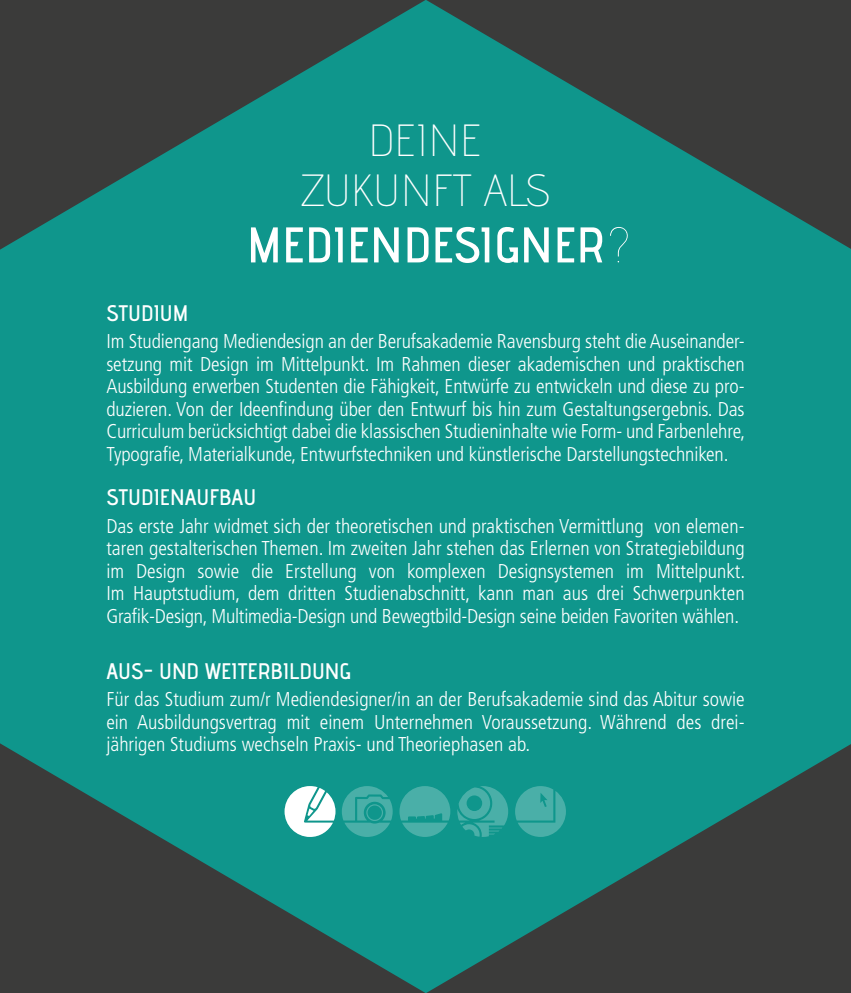
<style>
.page{position:relative;width:851px;height:993px;background:#fff}
.page>*{position:absolute;margin:0;border:0;box-sizing:border-box;transform-origin:0 0}
.t1{font:50px "advent Bd 2";color:#fff}
.t2{font:45px/50px "advent Lt 2";letter-spacing:.01em;color:#fff;text-align:center}
.t3{font:22.5px "advent Bd 2";color:#fff}
.t4{font:300 condensed 20px/22.5px "Frutiger";letter-spacing:-.005em;color:#fff;text-align:justify}
.s1{font-family:"advent Lt 3"}
</style>
<div class="page">
<div style="left:0;top:0;width:850px;height:992px;background:#0f968c"></div>
<svg style="left:0;top:743px;width:425px;height:249px"></svg>
<svg style="left:426px;top:744px;width:424px;height:248px"></svg>
<svg style="left:0;top:0;width:425px;height:249px"></svg>
<svg style="left:426px;top:0;width:424px;height:249px"></svg>
<p class="t3" style="left:106px;top:299px;width:83px">STUDIUM</p>
<h2 class="t2" style="left:300px;top:114px;width:252px">DEINE<br>ZUKUNFT ALS</h2>
<h1 class="t1" style="left:247px;top:214px;width:386px">MEDIENDESIGNER<span class="s1">?</span></h1>
<p class="t4" style="left:106px;top:330px;width:640px;text-align:left">Im Studiengang Mediendesign an der Berufsakademie Ravensburg steht die Auseinander&shy;setzung mit Design im Mittelpunkt. Im Rahmen dieser akademischen und praktischen Ausbildung erwerben Studenten die Fähigkeit, Entwürfe zu entwickeln und diese zu pro&shy;duzieren. Von der Ideenfindung über den Entwurf bis hin zum Gestaltungsergebnis. Das Curriculum berücksichtigt dabei die klassischen Studieninhalte wie Form- und Farbenlehre, Typografie, Materialkunde, Entwurfstechniken und künstlerische Darstellungstechniken.</p>
<p class="t3" style="left:106px;top:483px;width:151px">STUDIENAUFBAU</p>
<p class="t4" style="left:106px;top:515px;width:640px">Das erste Jahr widmet sich der theoretischen und praktischen Vermittlung von elemen&shy;taren gestalterischen Themen. Im zweiten Jahr stehen das Erlernen von Strategiebildung im Design sowie die Erstellung von komplexen Designsystemen im Mittelpunkt.<br>Im Hauptstudium, dem dritten Studienabschnitt, kann man aus drei Schwerpunkten Grafik-Design, Multimedia-Design und Bewegtbild-Design seine beiden Favoriten wählen.</p>
<p class="t3" style="left:106px;top:656px;width:246px">AUS- UND WEITERBILDUNG</p>
<p class="t4" style="left:106px;top:688px;width:639px">Für das Studium zum/r Mediendesigner/in an der Berufsakademie sind das Abitur sowie ein Ausbildungsvertrag mit einem Unternehmen Voraussetzung. Während des drei&shy;jährigen Studiums wechseln Praxis- und Theoriephasen ab.</p>
</div>
